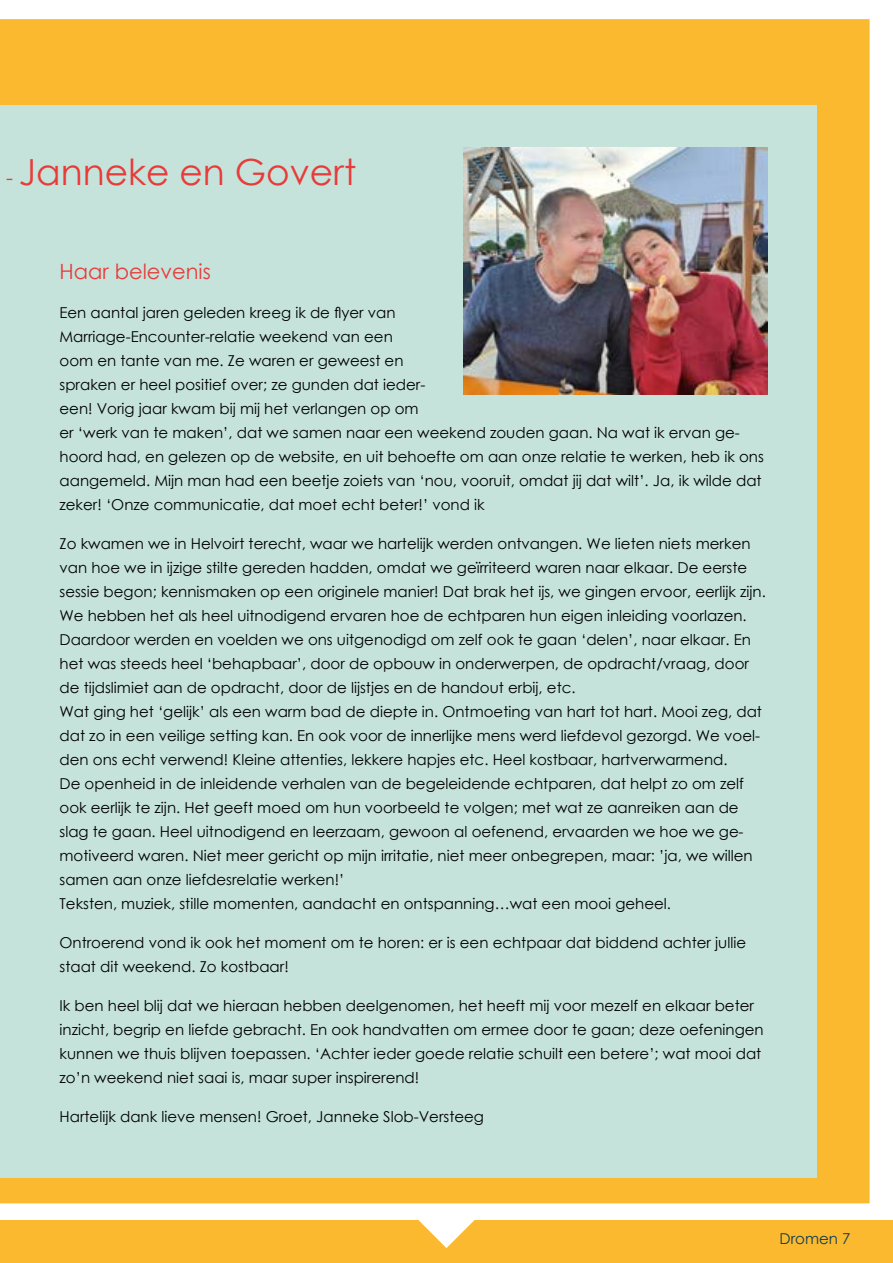
<style>
.page{position:relative;width:893px;height:1263px;background:#fff}
.page>*{position:absolute;margin:0;border:0;box-sizing:border-box;transform-origin:0 0}
.t1{font:36px "Century Gothic";color:#e83b3a}
.t2{font:21px "Century Gothic";color:#e83b3a}
.t3{font:15px/24px "Century Gothic";color:#000}
.t4{font:15px "Century Gothic";color:#0e3d4f}
.s1{font-size:21px}
</style>
<div class="page">
<div style="left:0;top:19px;width:870px;height:1184px;background:#fbb92f"></div>
<div style="left:0;top:105px;width:816px;height:1073px;background:#c5e3da"></div>
<img style="left:463px;top:148px;width:304px;height:247px">
<div style="left:0;top:1220px;width:893px;height:43px;background:#fbb92f"></div>
<svg style="left:418px;top:1220px;width:57px;height:28px"></svg>
<h1 class="t1" style="left:6px;top:157px;width:352px"><span class="s1">-</span> Janneke en Govert</h1>
<h2 class="t2" style="left:60px;top:262px;width:153px">Haar belevenis</h2>
<p class="t3" style="left:60px;top:300px;width:706px">Een aantal jaren geleden kreeg ik de flyer van<br>Marriage-Encounter-relatie weekend van een<br>oom en tante van me. Ze waren er geweest en<br>spraken er heel positief over; ze gunden dat ieder-<br>een! Vorig jaar kwam bij mij het verlangen op om<br>er ‘werk van te maken’, dat we samen naar een weekend zouden gaan. Na wat ik ervan ge&shy;hoord had, en gelezen op de website, en uit behoefte om aan onze relatie te werken, heb ik ons aangemeld. Mijn man had een beetje zoiets van ‘nou, vooruit, omdat jij dat wilt’. Ja, ik wilde dat zeker! ‘Onze communicatie, dat moet echt beter!’ vond ik</p>
<p class="t3" style="left:60px;top:532px;width:708px">Zo kwamen we in Helvoirt terecht, waar we hartelijk werden ontvangen. We lieten niets merken van hoe we in ijzige stilte gereden hadden, omdat we geïrriteerd waren naar elkaar. De eerste sessie begon; kennismaken op een originele manier! Dat brak het ijs, we gingen ervoor, eerlijk zijn.<br>We hebben het als heel uitnodigend ervaren hoe de echtparen hun eigen inleiding voorlazen.<br>Daardoor werden en voelden we ons uitgenodigd om zelf ook te gaan ‘delen’, naar elkaar. En het was steeds heel ‘behapbaar’, door de opbouw in onderwerpen, de opdracht/vraag, door de tijdslimiet aan de opdracht, door de lijstjes en de handout erbij, etc.<br>Wat ging het ‘gelijk’ als een warm bad de diepte in. Ontmoeting van hart tot hart. Mooi zeg, dat dat zo in een veilige setting kan. En ook voor de innerlijke mens werd liefdevol gezorgd. We voel&shy;den ons echt verwend! Kleine attenties, lekkere hapjes etc. Heel kostbaar, hartverwarmend.<br>De openheid in de inleidende verhalen van de begeleidende echtparen, dat helpt zo om zelf ook eerlijk te zijn. Het geeft moed om hun voorbeeld te volgen; met wat ze aanreiken aan de slag te gaan. Heel uitnodigend en leerzaam, gewoon al oefenend, ervaarden we hoe we ge&shy;motiveerd waren. Niet meer gericht op mijn irritatie, niet meer onbegrepen, maar: ’ja, we willen samen aan onze liefdesrelatie werken!’<br>Teksten, muziek, stille momenten, aandacht en ontspanning…wat een mooi geheel.</p>
<p class="t3" style="left:60px;top:931px;width:688px">Ontroerend vond ik ook het moment om te horen: er is een echtpaar dat biddend achter jullie staat dit weekend. Zo kostbaar!</p>
<p class="t3" style="left:60px;top:994px;width:706px">Ik ben heel blij dat we hieraan hebben deelgenomen, het heeft mij voor mezelf en elkaar beter inzicht, begrip en liefde gebracht. En ook handvatten om ermee door te gaan; deze oefeningen kunnen we thuis blijven toepassen. ‘Achter ieder goede relatie schuilt een betere’; wat mooi dat zo’n weekend niet saai is, maar super inspirerend!</p>
<p class="t3" style="left:60px;top:1105px;width:426px">Hartelijk dank lieve mensen! Groet, Janneke Slob-Versteeg</p>
<p class="t4" style="left:779px;top:1232px;width:72px">Dromen 7</p>
</div>
